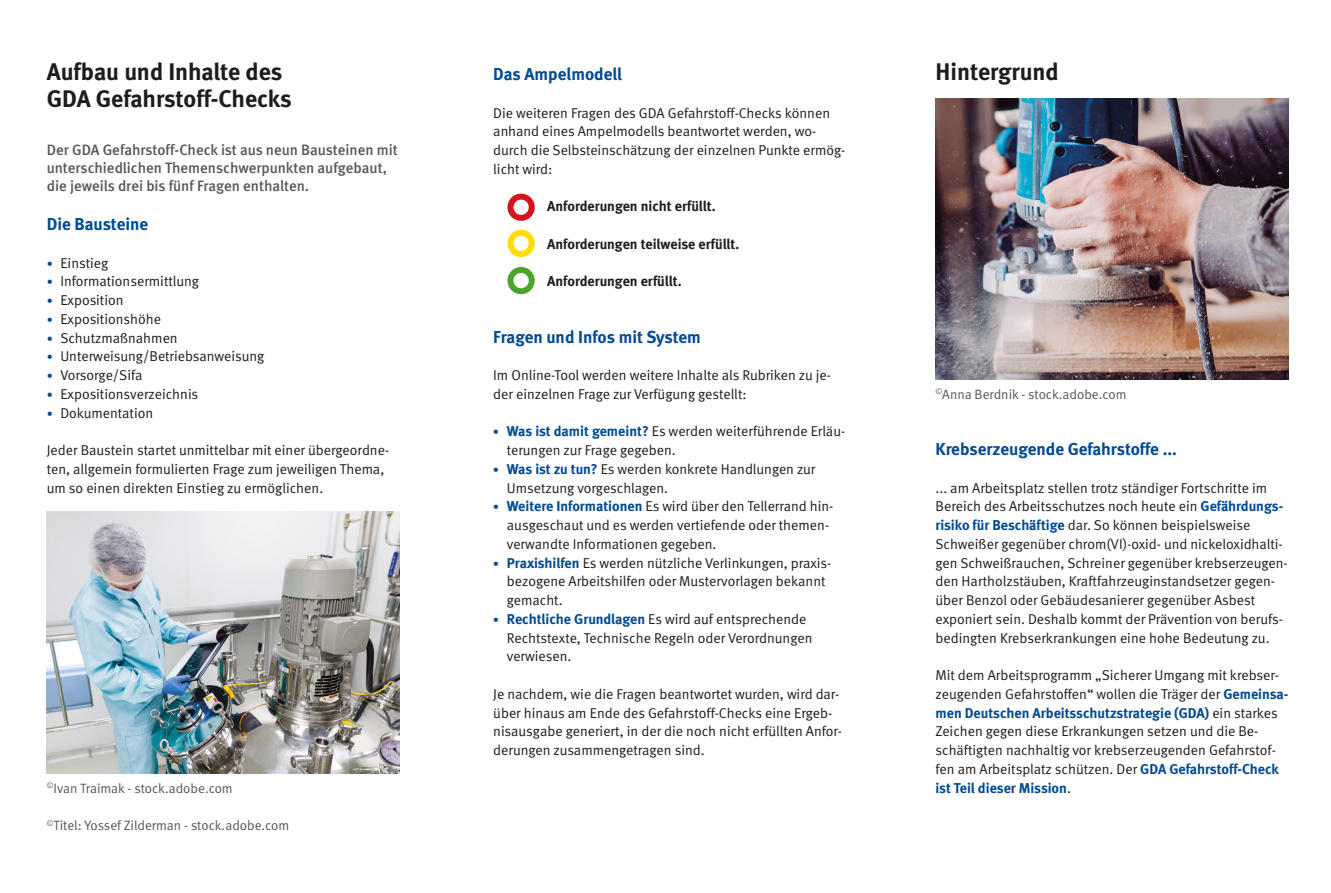
<style>
.page{position:relative;width:1331px;height:893px;background:#fff}
.page>*{position:absolute;margin:0;border:0;box-sizing:border-box;transform-origin:0 0}
.D_-_Überschrift__sch{font:700 24px/27px "DGUV Meta";color:#1d1d1b}
.Zwischenüberschrift{font:700 17.25px "DGUV Meta";color:#004a94}
.Anleser_2__10pt{font:500 15px/18px "DGUV Meta";color:#575756}
.Fließtext__9_5pt{font:14.25px/18.8px "DGUV Meta";color:#1d1d1b}
.Fließtext_Aufzählung{font:14.25px/18.8px "DGUV Meta";color:#1d1d1b}
.Fließtext__9_5pt-2{font:700 14.25px "DGUV Meta";color:#1d1d1b}
.Bildunterschrift{font:13.5px "DGUV Meta";color:#575756}
.s1{font-size:12px;color:#004a94}
.s2{font-weight:700;font-size:12px;color:#004a94}
.s3{font-weight:700;color:#004a94}
</style>
<div class="page">
<img style="left:47px;top:511px;width:353px;height:262px">
<img style="left:935px;top:99px;width:353px;height:281px">
<div style="left:507px;top:194px;width:28px;height:27px;border:6px solid #d51318;border-radius:50%"></div>
<div style="left:507px;top:230px;width:28px;height:27px;border:6px solid #fd0;border-radius:50%"></div>
<div style="left:507px;top:267px;width:28px;height:27px;border:6px solid #4da32f;border-radius:50%"></div>
<h1 class="D_-_Überschrift__sch" style="left:47px;top:59px;width:246px">Aufbau und Inhalte des<br>GDA Gefahrstoff-Checks</h1>
<h2 class="Zwischenüberschrift" style="left:493px;top:64px;width:130px">Das Ampelmodell</h2>
<p class="Fließtext__9_5pt" style="left:493px;top:104px;width:354px">Die weiteren Fragen des GDA Gefahrstoff-Checks können anhand eines Ampelmodells beantwortet werden, wo&shy;durch die Selbsteinschätzung der einzelnen Punkte ermög&shy;licht wird:</p>
<p class="Fließtext__9_5pt-2" style="left:547px;top:198px;width:170px">Anforderungen nicht erfüllt.</p>
<p class="Fließtext__9_5pt-2" style="left:547px;top:235px;width:194px">Anforderungen teilweise erfüllt.</p>
<p class="Fließtext__9_5pt-2" style="left:547px;top:273px;width:136px">Anforderungen erfüllt.</p>
<p class="Anleser_2__10pt" style="left:47px;top:141px;width:353px">Der GDA Gefahrstoff-Check ist aus neun Bausteinen mit unterschiedlichen Themenschwerpunkten aufgebaut, die jeweils drei bis fünf Fragen enthalten.</p>
<h2 class="Zwischenüberschrift" style="left:47px;top:214px;width:103px">Die Bausteine</h2>
<p class="Fließtext__9_5pt" style="left:47px;top:254px;width:63px"><span class="s1">•</span> Einstieg</p>
<p class="Fließtext__9_5pt" style="left:47px;top:272px;width:154px"><span class="s1">•</span> Informationsermittlung</p>
<p class="Fließtext__9_5pt" style="left:47px;top:291px;width:78px"><span class="s1">•</span> Exposition</p>
<p class="Fließtext__9_5pt" style="left:47px;top:310px;width:116px"><span class="s1">•</span> Expositionshöhe</p>
<p class="Fließtext__9_5pt" style="left:47px;top:329px;width:132px"><span class="s1">•</span> Schutzmaßnahmen</p>
<p class="Fließtext__9_5pt" style="left:47px;top:347px;width:219px"><span class="s1">•</span> Unterweisung/Betriebsanweisung</p>
<p class="Fließtext__9_5pt" style="left:47px;top:366px;width:97px"><span class="s1">•</span> Vorsorge/Sifa</p>
<p class="Fließtext__9_5pt" style="left:47px;top:385px;width:153px"><span class="s1">•</span> Expositionsverzeichnis</p>
<p class="Fließtext__9_5pt" style="left:47px;top:404px;width:108px"><span class="s1">•</span> Dokumentation</p>
<p class="Fließtext__9_5pt" style="left:47px;top:441px;width:344px">Jeder Baustein startet unmittelbar mit einer übergeordne&shy;ten, allgemein formulierten Frage zum jeweiligen Thema, um so einen direkten Einstieg zu ermöglichen.</p>
<h2 class="Zwischenüberschrift" style="left:493px;top:326px;width:209px">Fragen und Infos mit System</h2>
<p class="Fließtext__9_5pt" style="left:493px;top:366px;width:339px">Im Online-Tool werden weitere Inhalte als Rubriken zu je&shy;der einzelnen Frage zur Verfügung gestellt:</p>
<p class="Fließtext__9_5pt" style="left:507px;top:422px;width:340px;text-indent:-14px"><span class="s2">•</span> <span class="s3">Was ist damit gemeint?</span> Es werden weiterführende Erläu&shy;terungen zur Frage gegeben.</p>
<p class="Fließtext__9_5pt" style="left:507px;top:460px;width:310px;text-indent:-14px"><span class="s2">•</span> <span class="s3">Was ist zu tun?</span> Es werden konkrete Handlungen zur<br>Umsetzung vorgeschlagen.</p>
<p class="Fließtext__9_5pt" style="left:507px;top:497px;width:328px;text-indent:-14px"><span class="s2">•</span> <span class="s3">Weitere Informationen</span> Es wird über den Tellerrand hin&shy;ausgeschaut und es werden vertiefende oder themen&shy;verwandte Informationen gegeben.</p>
<p class="Fließtext__9_5pt" style="left:507px;top:554px;width:326px;text-indent:-14px"><span class="s2">•</span> <span class="s3">Praxishilfen</span> Es werden nützliche Verlinkungen, praxis&shy;bezogene Arbeitshilfen oder Mustervorlagen bekannt gemacht.</p>
<p class="Fließtext__9_5pt" style="left:507px;top:610px;width:307px;text-indent:-14px"><span class="s2">•</span> <span class="s3">Rechtliche Grundlagen</span> Es wird auf entsprechende<br>Rechtstexte, Technische Regeln oder Verordnungen verwiesen.</p>
<p class="Fließtext_Aufzählung" style="left:493px;top:685px;width:350px">Je nachdem, wie die Fragen beantwortet wurden, wird dar&shy;über hinaus am Ende des Gefahrstoff-Checks eine Ergeb&shy;nisausgabe generiert, in der die noch nicht erfüllten Anfor&shy;derungen zusammengetragen sind.</p>
<p class="Bildunterschrift" style="left:47px;top:780px;width:188px"><sup>©</sup>Ivan Traimak - stock.adobe.com</p>
<p class="Bildunterschrift" style="left:47px;top:818px;width:244px"><sup>©</sup>Titel: Yossef Zilderman - stock.adobe.com</p>
<h1 class="D_-_Überschrift__sch" style="left:935px;top:59px;width:125px">Hintergrund</h1>
<p class="Bildunterschrift" style="left:935px;top:386px;width:193px"><sup>©</sup>Anna Berdnik - stock.adobe.com</p>
<h2 class="Zwischenüberschrift" style="left:935px;top:439px;width:243px">Krebserzeugende Gefahrstoffe ...</h2>
<p class="Fließtext__9_5pt" style="left:935px;top:479px;width:354px">... am Arbeitsplatz stellen trotz ständiger Fortschritte im Bereich des Arbeitsschutzes noch heute ein <span class="s3">Gefährdungs&shy;risiko für Beschäftige</span> dar. So können beispielsweise Schweißer gegenüber chrom(VI)-oxid- und nickeloxidhalti&shy;gen Schweißrauchen, Schreiner gegenüber krebserzeugen&shy;den Hartholzstäuben, Kraftfahrzeuginstandsetzer gegen&shy;über Benzol oder Gebäudesanierer gegenüber Asbest exponiert sein. Deshalb kommt der Prävention von berufs&shy;bedingten Krebserkrankungen eine hohe Bedeutung zu.</p>
<p class="Fließtext__9_5pt" style="left:935px;top:666px;width:354px">Mit dem Arbeitsprogramm „Sicherer Umgang mit krebser&shy;zeugenden Gefahrstoffen“ wollen die Träger der <span class="s3">Gemeinsa&shy;men Deutschen Arbeitsschutzstrategie (GDA)</span> ein starkes Zeichen gegen diese Erkrankungen setzen und die Be&shy;schäftigten nachhaltig vor krebserzeugenden Gefahrstof&shy;fen am Arbeitsplatz schützen. Der <span class="s3">GDA Gefahrstoff-Check ist Teil dieser Mission</span>.</p>
</div>
